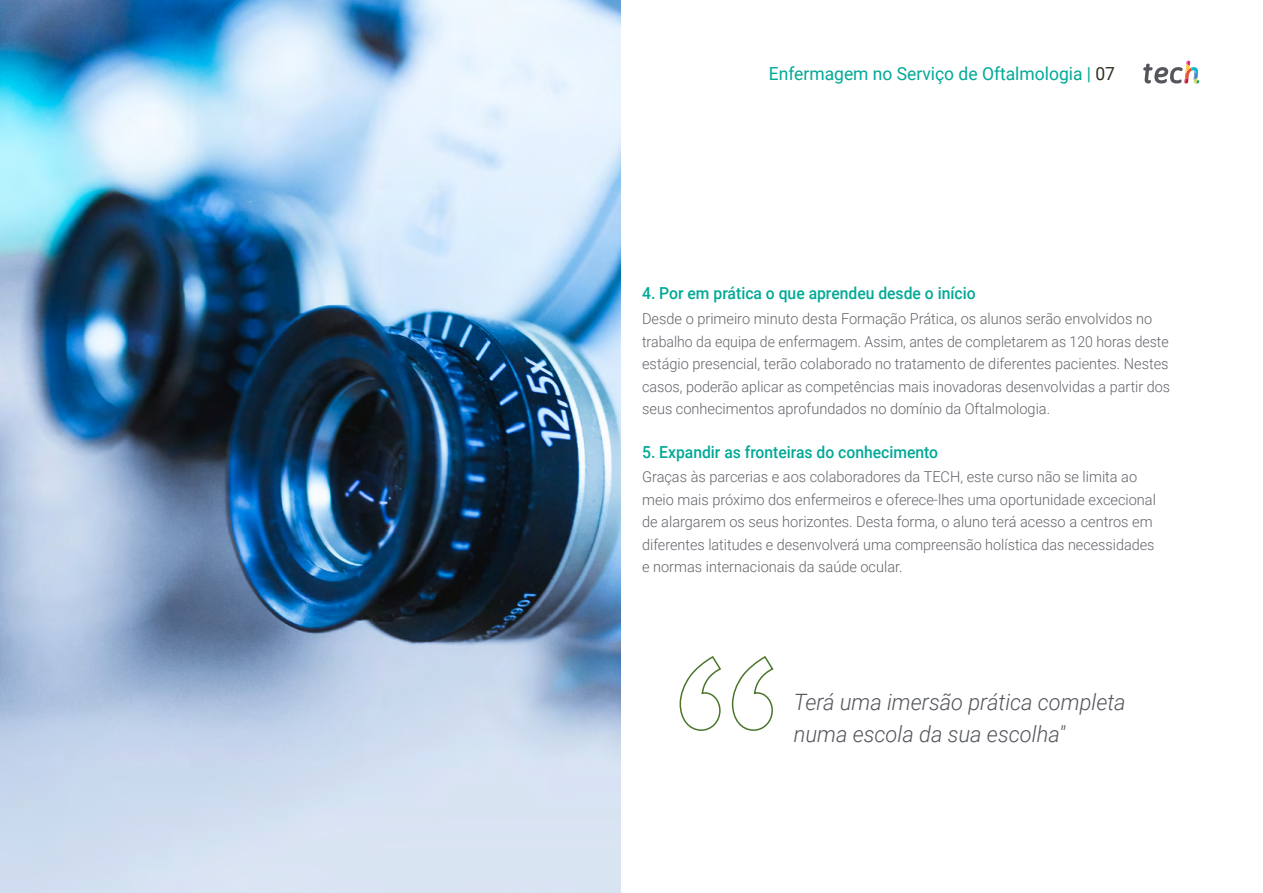
<style>
.page{position:relative;width:1263px;height:893px;background:#fff}
.page>*{position:absolute;margin:0;border:0;box-sizing:border-box;transform-origin:0 0}
.t1{font:italic 300 22.5px/31.5px "Roboto";color:#52555b}
.t2{font:18px "Roboto";color:#00a996}
.t3{font:500 16.5px "Roboto";color:#00a996;scale:.95 1}
.t4{font:300 15px/22.5px "Roboto";color:#61646a}
.s1{color:#312e20}
</style>
<div class="page">
<img style="left:0;top:0;width:621px;height:893px">
<svg style="left:679px;top:656px;width:95px;height:75px"></svg>
<svg style="left:1143px;top:61px;width:56px;height:23px"></svg>
<p class="t2" style="left:769px;top:61px;width:348px">Enfermagem no Serviço de Oftalmologia | <span class="s1">07</span></p>
<p class="t3" style="left:642px;top:282px;width:353px">4. Por em prática o que aprendeu desde o início</p>
<p class="t4" style="left:642px;top:307px;width:530px">Desde o primeiro minuto desta Formação Prática, os alunos serão envolvidos no trabalho da equipa de enfermagem. Assim, antes de completarem as 120 horas deste estágio presencial, terão colaborado no tratamento de diferentes pacientes. Nestes casos, poderão aplicar as competências mais inovadoras desenvolvidas a partir dos seus conhecimentos aprofundados no domínio da Oftalmologia.</p>
<p class="t3" style="left:642px;top:440px;width:313px">5. Expandir as fronteiras do conhecimento</p>
<p class="t4" style="left:642px;top:465px;width:515px">Graças às parcerias e aos colaboradores da TECH, este curso não se limita ao meio mais próximo dos enfermeiros e oferece-lhes uma oportunidade excecional de alargarem os seus horizontes. Desta forma, o aluno terá acesso a centros em diferentes latitudes e desenvolverá uma compreensão holística das necessidades e normas internacionais da saúde ocular.</p>
<h1 class="t1" style="left:794px;top:686px;width:334px">Terá uma imersão prática completa numa escola da sua escolha"</h1>
</div>
